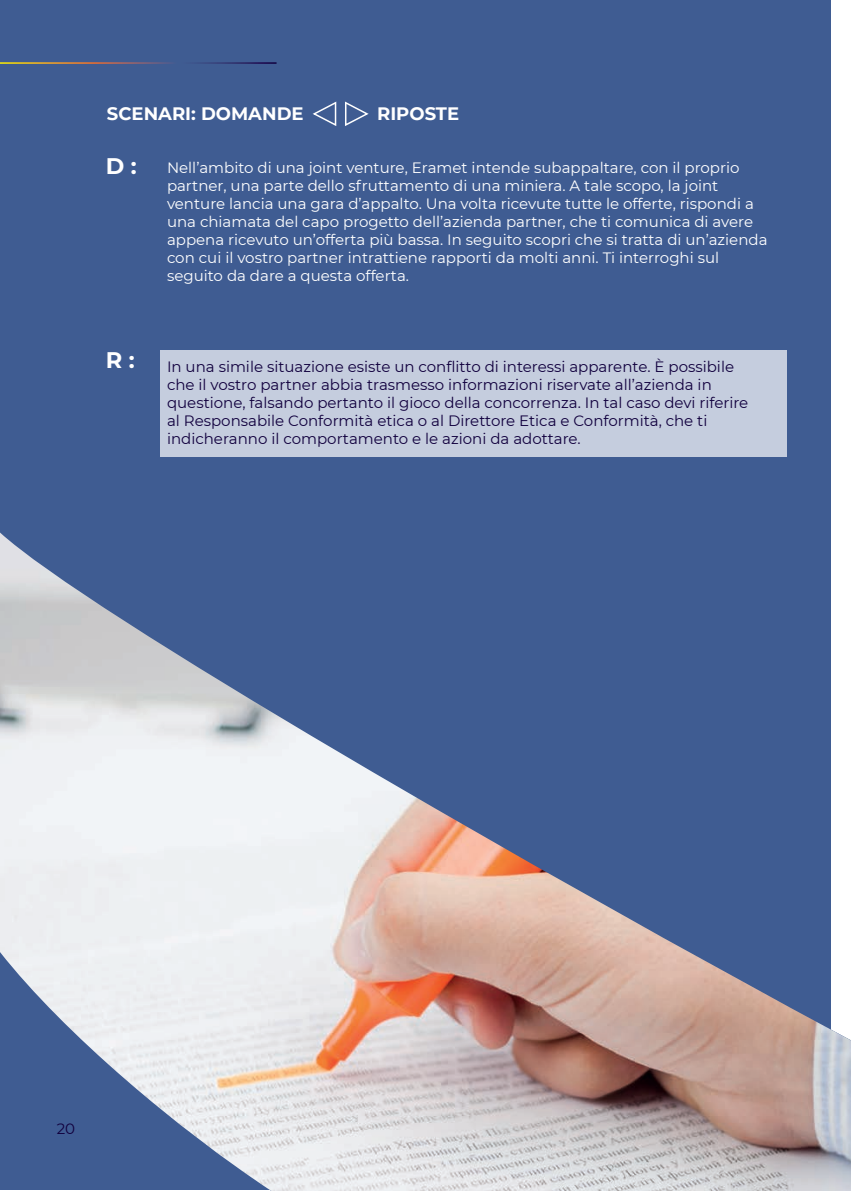
<style>
.page{position:relative;width:851px;height:1191px;background:#fff}
.page>*{position:absolute;margin:0;border:0;box-sizing:border-box;transform-origin:0 0}
.t1{font:700 22.5px "Montserrat";color:#fff}
.t2{font:700 18px "Montserrat";color:#fff}
.t3{font:15px/18px "Montserrat";color:#fff}
.t4{font:15px/18px "Montserrat";color:#11003e}
</style>
<div class="page">
<div style="left:0;top:0;width:830px;height:1189px;background:#3f5c92"></div>
<div style="left:161px;top:350px;width:626px;height:107px;background:#c5cdde"></div>
<img style="left:0;top:532px;width:850px;height:659px">
<hr style="left:0;top:62px;width:276px;height:2px;background:#fff">
<svg style="left:312px;top:101px;width:25px;height:25px"></svg>
<svg style="left:345px;top:101px;width:24px;height:25px"></svg>
<p class="t2" style="left:107px;top:101px;width:198px">SCENARI: DOMANDE</p>
<p class="t2" style="left:377px;top:101px;width:84px">RIPOSTE</p>
<h1 class="t1" style="left:106px;top:150px;width:32px">D :</h1>
<h1 class="t1" style="left:106px;top:344px;width:30px">R :</h1>
<p class="t3" style="left:167px;top:158px;width:602px">Nell’ambito di una joint venture, Eramet intende subappaltare, con il proprio partner, una parte dello sfruttamento di una miniera. A tale scopo, la joint venture lancia una gara d’appalto. Una volta ricevute tutte le offerte, rispondi a una chiamata del capo progetto dell’azienda partner, che ti comunica di avere appena ricevuto un’offerta più bassa. In seguito scopri che si tratta di un’azienda con cui il vostro partner intrattiene rapporti da molti anni. Ti interroghi sul seguito da dare a questa offerta.</p>
<p class="t4" style="left:167px;top:357px;width:582px">In una simile situazione esiste un conflitto di interessi apparente. È possibile che il vostro partner abbia trasmesso informazioni riservate all’azienda in questione, falsando pertanto il gioco della concorrenza. In tal caso devi riferire al Responsabile Conformità etica o al Direttore Etica e Conformità, che ti indicheranno il comportamento e le azioni da adottare.</p>
<p class="t4" style="left:57px;top:1119px;width:20px">20</p>
</div>
